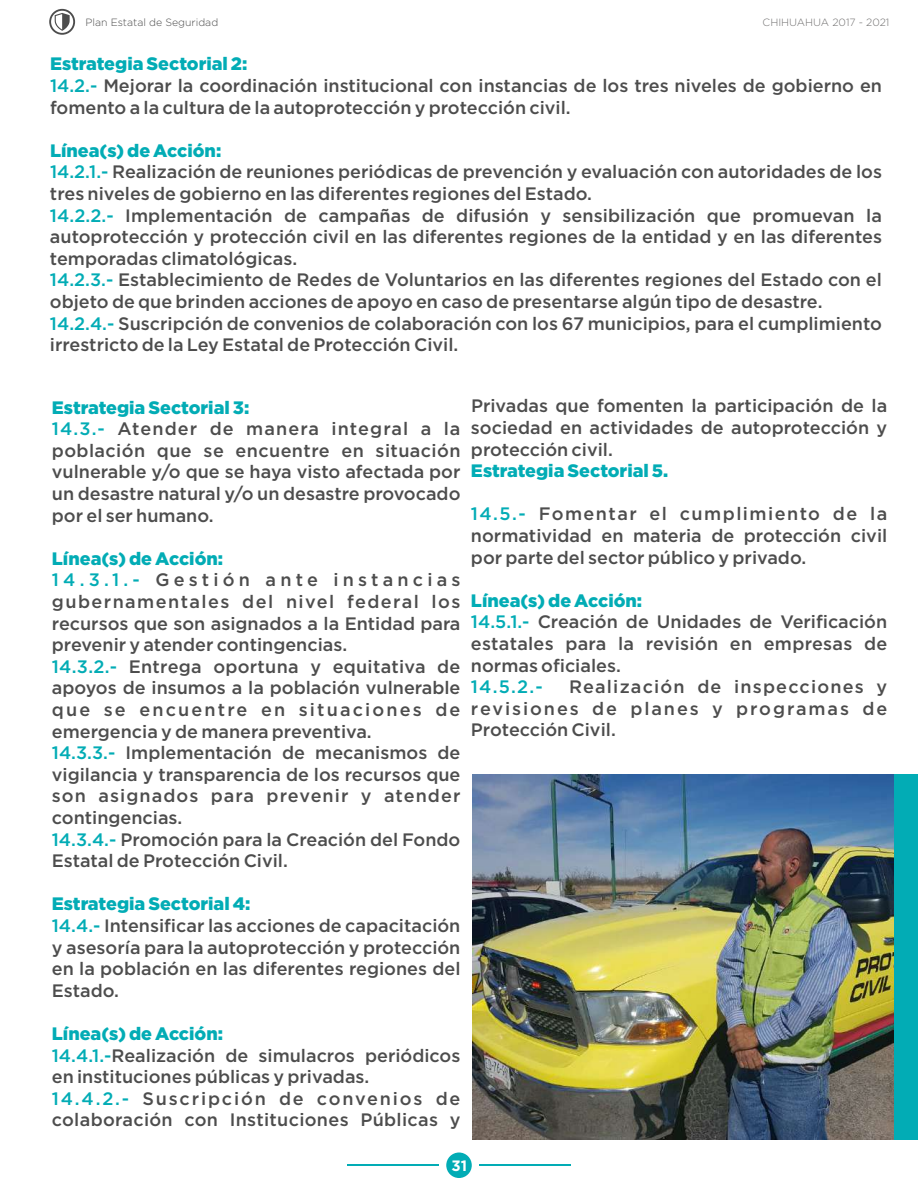
<style>
.page{position:relative;width:918px;height:1188px;background:#fff}
.page>*{position:absolute;margin:0;border:0;box-sizing:border-box;transform-origin:0 0}
.t1{font:500 18px/21.6px "Gotham";color:#4d4d4d}
.t2{font:900 18px "Gotham";color:#02acb5}
.t3{font:500 18px "Gotham";color:#02acb5}
.t4{font:700 15px "Gotham";color:#fff}
.t5{font:300 10.5px "Gotham";color:#4d4d4d}
.t6{font:300 10.5px "Gotham";color:#706f6f}
.s1{font-weight:900;color:#02acb5}
.s2{color:#02acb5}
</style>
<div class="page">
<div style="left:894px;top:774px;width:24px;height:366px;background:#02acb5"></div>
<img style="left:472px;top:774px;width:422px;height:366px">
<div style="left:446px;top:1153px;width:26px;height:25px;background:#02acb5;border-radius:50%"></div>
<hr style="left:479px;top:1165px;width:91px;height:1px;background:#02acb5">
<hr style="left:347px;top:1165px;width:91px;height:1px;background:#02acb5">
<svg style="left:49px;top:9px;width:26px;height:26px"></svg>
<p class="t5" style="left:86px;top:17px;width:134px">Plan Estatal de Seguridad</p>
<p class="t6" style="left:763px;top:17px;width:128px">CHIHUAHUA 2017 - 2021</p>
<p class="t1" style="left:50px;top:54px;width:834px"><span class="s1">Estrategia Sectorial 2:<br></span><span class="s2">14.2.-</span> Mejorar la coordinación institucional con instancias de los tres niveles de gobierno en fomento a la cultura de la autoprotección y protección civil.</p>
<p class="t1" style="left:50px;top:141px;width:834px"><span class="s1">Línea(s) de Acción:<br></span><span class="s2">14.2.1.-</span> Realización de reuniones periódicas de prevención y evaluación con autoridades de los tres niveles de gobierno en las diferentes regiones del Estado.<br><span class="s2">14.2.2.-</span> Implementación de campañas de difusión y sensibilización que promuevan la autoprotección y protección civil en las diferentes regiones de la entidad y en las diferentes temporadas climatológicas.<br><span class="s2">14.2.3.-</span> Establecimiento de Redes de Voluntarios en las diferentes regiones del Estado con el objeto de que brinden acciones de apoyo en caso de presentarse algún tipo de desastre.<br><span class="s2">14.2.4.-</span> Suscripción de convenios de colaboración con los 67 municipios, para el cumplimiento irrestricto de la Ley Estatal de Protección Civil.</p>
<p class="t1" style="left:52px;top:397px;width:410px"><span class="s1">Estrategia Sectorial 3:<br></span><span class="s2">14.3.-</span> Atender de manera integral a la población que se encuentre en situación vulnerable y/o que se haya visto afectada por un desastre natural y/o un desastre provocado por el ser humano.</p>
<p class="t1" style="left:52px;top:549px;width:410px"><span class="s1">Línea(s) de Acción:<br></span><span class="s2">14.3.1.-</span> Gestión ante instancias gubernamentales del nivel federal los recursos que son asignados a la Entidad para prevenir y atender contingencias.<br><span class="s2">14.3.2.-</span> Entrega oportuna y equitativa de apoyos de insumos a la población vulnerable que se encuentre en situaciones de emergencia y de manera preventiva.<br><span class="s2">14.3.3.-</span> Implementación de mecanismos de vigilancia y transparencia de los recursos que son asignados para prevenir y atender contingencias.<br><span class="s2">14.3.4.-</span> Promoción para la Creación del Fondo Estatal de Protección Civil.</p>
<p class="t1" style="left:52px;top:894px;width:410px"><span class="s1">Estrategia Sectorial 4:<br></span><span class="s2">14.4.-</span> Intensificar las acciones de capacitación y asesoría para la autoprotección y protección en la población en las diferentes regiones del Estado.</p>
<p class="t1" style="left:52px;top:1024px;width:410px"><span class="s1">Línea(s) de Acción:<br></span><span class="s2">14.4.1.-</span>Realización de simulacros periódicos en instituciones públicas y privadas.<br><span class="s2">14.4.2.-</span> Suscripción de convenios de colaboración con Instituciones Públicas y</p>
<p class="t1" style="left:471px;top:396px;width:418px;text-align:justify">Privadas que fomenten la participación de la sociedad en actividades de autoprotección y protección civil.</p>
<p class="t2" style="left:471px;top:463px;width:199px">Estrategia Sectorial 5.</p>
<p class="t1" style="left:471px;top:504px;width:418px;text-align:justify"><span class="s2">14.5.-</span> Fomentar el cumplimiento de la normatividad en materia de protección civil por parte del sector público y privado.</p>
<p class="t1" style="left:471px;top:591px;width:418px"><span class="s1">Línea(s) de Acción:<br></span><span class="s2">14.5.1.-</span> Creación de Unidades de Verificación estatales para la revisión en empresas de normas oficiales.</p>
<p class="t3" style="left:471px;top:679px;width:74px">14.5.2.-</p>
<p class="t1" style="left:471px;top:677px;width:418px;text-align:justify;text-indent:98px">Realización de inspecciones y revisiones de planes y programas de Protección Civil.</p>
<p class="t4" style="left:452px;top:1159px;width:17px">31</p>
</div>
